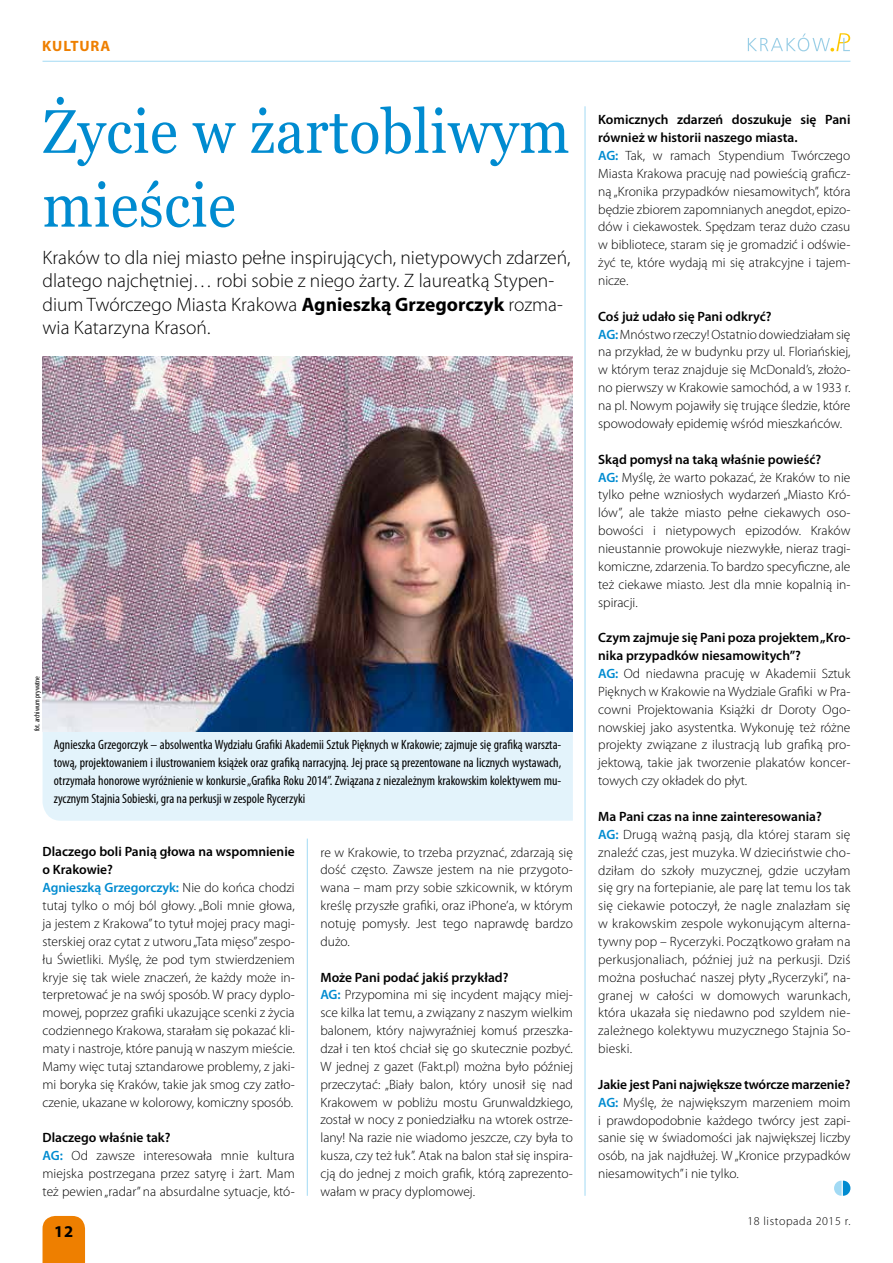
<style>
.page{position:relative;width:893px;height:1263px;background:#fff}
.page>*{position:absolute;margin:0;border:0;box-sizing:border-box;transform-origin:0 0}
.t1{font:61.5px/73.8px "Georgia";letter-spacing:.01em;color:#008bd0;scale:.93 1}
.t2{font:300 19.5px/23.4px "Myriad Pro";color:#000}
.t3{font:700 16.5px "Myriad Pro";color:#000}
.t4{font:700 15px "Myriad Pro";color:#ee7f00}
.t5{font:300 13.5px/17.9px "Myriad Pro";color:#000}
.t6{font:condensed 13.5px/17.9px "Myriad Pro";color:#000;text-align:justify}
.t7{font:300 12px "Myriad Pro";letter-spacing:.05em;color:#000}
.t8{font:condensed 7.5px "Myriad Pro";color:#000}
.s1{font-weight:700}
.s2{font-weight:600}
.s3{font-weight:600;color:#008bd0}
</style>
<div class="page">
<div style="left:43px;top:1216px;width:42px;height:47px;background:#ee7f00"></div>
<hr style="left:43px;top:61px;width:807px;height:1px;background:#a2daf4">
<svg style="left:748px;top:33px;width:102px;height:19px"></svg>
<div style="left:43px;top:731px;width:530px;height:90px;background:#e3f3fb"></div>
<hr style="left:585px;top:106px;width:1px;height:1090px;background:#a2daf4">
<hr style="left:307px;top:838px;width:1px;height:358px;background:#a2daf4">
<svg style="left:834px;top:1180px;width:16px;height:16px"></svg>
<img style="left:43px;top:356px;width:530px;height:375px">
<p class="t4" style="left:42px;top:36px;width:11px">kultura</p>
<h1 class="t1" style="left:43px;top:96px;width:568px">Życie w żartobliwym mieście</h1>
<h2 class="t2" style="left:43px;top:245px;width:529px">Kraków to dla niej miasto pełne inspirujących, nietypowych zdarzeń, dlatego najchętniej… robi sobie z niego żarty. Z laureatką Stypen&shy;dium Twórczego Miasta Krakowa <span class="s1">Agnieszką Grzegorczyk</span> rozma&shy;wia Katarzyna Krasoń.</h2>
<p class="t8" style="left:32px;top:731px;width:57px;rotate:-90deg">fot. archiwum prywatne</p>
<p class="t6" style="left:54px;top:736px;width:509px">Agnieszka Grzegorczyk – absolwentka Wydziału Grafiki Akademii Sztuk Pięknych w Krakowie; zajmuje się grafiką warszta&shy;tową, projektowaniem i ilustrowaniem książek oraz grafiką narracyjną. Jej prace są prezentowane na licznych wystawach, otrzymała honorowe wyróżnienie w konkursie „Grafika Roku 2014”. Związana z niezależnym krakowskim kolektywem mu&shy;zycznym Stajnia Sobieski, gra na perkusji w zespole Rycerzyki</p>
<p class="t5" style="left:43px;top:843px;width:254px"><span class="s2">Dlaczego boli Panią głowa na wspomnienie o Krakowie?<br></span><span class="s3">Agnieszką Grzegorczyk:</span> Nie do końca chodzi tutaj tylko o mój ból głowy. „Boli mnie głowa, ja jestem z Krakowa” to tytuł mojej pracy magi&shy;sterskiej oraz cytat z utworu „Tata mięso” zespo&shy;łu Świetliki. Myślę, że pod tym stwierdzeniem kryje się tak wiele znaczeń, że każdy może in&shy;terpretować je na swój sposób. W pracy dyplo&shy;mowej, poprzez grafiki ukazujące scenki z życia codziennego Krakowa, starałam się pokazać kli&shy;maty i nastroje, które panują w naszym mieście.<br>Mamy więc tutaj sztandarowe problemy, z jaki&shy;mi boryka się Kraków, takie jak smog czy zatło&shy;czenie, ukazane w kolorowy, komiczny sposób.</p>
<p class="t5" style="left:43px;top:1129px;width:254px"><span class="s2">Dlaczego właśnie tak?<br></span><span class="s3">AG:</span> Od zawsze interesowała mnie kultura miejska postrzegana przez satyrę i żart. Mam też pewien „radar” na absurdalne sytuacje, któ-</p>
<p class="t3" style="left:54px;top:1221px;width:21px">12</p>
<p class="t5" style="left:320px;top:843px;width:254px;text-align:justify">re w Krakowie, to trzeba przyznać, zdarzają się dość często. Zawsze jestem na nie przygoto&shy;wana – mam przy sobie szkicownik, w którym kreślę przyszłe grafiki, oraz iPhone’a, w którym notuję pomysły. Jest tego naprawdę bardzo dużo.</p>
<p class="t5" style="left:320px;top:968px;width:254px"><span class="s2">Może Pani podać jakiś przykład?<br></span><span class="s3">AG:</span> Przypomina mi się incydent mający miej&shy;sce kilka lat temu, a związany z naszym wielkim balonem, który najwyraźniej komuś przeszka&shy;dzał i ten ktoś chciał się go skutecznie pozbyć.<br>W jednej z gazet (Fakt.pl) można było później przeczytać: „Biały balon, który unosił się nad Krakowem w pobliżu mostu Grunwaldzkiego, został w nocy z poniedziałku na wtorek ostrze&shy;lany! Na razie nie wiadomo jeszcze, czy była to kusza, czy też łuk”. Atak na balon stał się inspira&shy;cją do jednej z moich grafik, którą zaprezento&shy;wałam w pracy dyplomowej.</p>
<p class="t5" style="left:598px;top:111px;width:254px"><span class="s2">Komicznych zdarzeń doszukuje się Pani również w historii naszego miasta.<br></span><span class="s3">AG:</span> Tak, w ramach Stypendium Twórczego Miasta Krakowa pracuję nad powieścią graficz&shy;ną „Kronika przypadków niesamowitych”, która będzie zbiorem zapomnianych anegdot, epizo&shy;dów i ciekawostek. Spędzam teraz dużo czasu w bibliotece, staram się je gromadzić i odświe&shy;żyć te, które wydają mi się atrakcyjne i tajem&shy;nicze.</p>
<p class="t5" style="left:598px;top:307px;width:254px"><span class="s2">Coś już udało się Pani odkryć?<br></span><span class="s3">AG:</span> Mnóstwo rzeczy! Ostatnio dowiedziałam się na przykład, że w budynku przy ul. Floriańskiej, w którym teraz znajduje się McDonald’s, złożo&shy;no pierwszy w Krakowie samochód, a w 1933 r. na pl. Nowym pojawiły się trujące śledzie, które spowodowały epidemię wśród mieszkańców.</p>
<p class="t5" style="left:598px;top:450px;width:254px"><span class="s2">Skąd pomysł na taką właśnie powieść?<br></span><span class="s3">AG:</span> Myślę, że warto pokazać, że Kraków to nie tylko pełne wzniosłych wydarzeń „Miasto Kró&shy;lów”, ale także miasto pełne ciekawych oso&shy;bowości i nietypowych epizodów. Kraków nieustannie prowokuje niezwykłe, nieraz tragi&shy;komiczne, zdarzenia. To bardzo specyficzne, ale też ciekawe miasto. Jest dla mnie kopalnią in&shy;spiracji.</p>
<p class="t5" style="left:598px;top:629px;width:254px"><span class="s2">Czym zajmuje się Pani poza projektem „Kro&shy;nika przypadków niesamowitych”?<br></span><span class="s3">AG:</span> Od niedawna pracuję w Akademii Sztuk Pięknych w Krakowie na Wydziale Grafiki w Pra&shy;cowni Projektowania Książki dr Doroty Ogo&shy;nowskiej jako asystentka. Wykonuję też różne projekty związane z ilustracją lub grafiką pro&shy;jektową, takie jak tworzenie plakatów koncer&shy;towych czy okładek do płyt.</p>
<p class="t5" style="left:598px;top:807px;width:254px"><span class="s2">Ma Pani czas na inne zainteresowania?<br></span><span class="s3">AG:</span> Drugą ważną pasją, dla której staram się znaleźć czas, jest muzyka. W dzieciństwie cho&shy;dziłam do szkoły muzycznej, gdzie uczyłam się gry na fortepianie, ale parę lat temu los tak się ciekawie potoczył, że nagle znalazłam się w krakowskim zespole wykonującym alterna&shy;tywny pop – Rycerzyki. Początkowo grałam na perkusjonaliach, później już na perkusji. Dziś można posłuchać naszej płyty „Rycerzyki”, na&shy;granej w całości w domowych warunkach, która ukazała się niedawno pod szyldem nie&shy;zależnego kolektywu muzycznego Stajnia So&shy;bieski.</p>
<p class="t5" style="left:598px;top:1075px;width:254px;text-align:justify"><span class="s2">Jakie jest Pani największe twórcze marzenie?<br></span><span class="s3">AG:</span> Myślę, że największym marzeniem moim i prawdopodobnie każdego twórcy jest zapi&shy;sanie się w świadomości jak największej liczby osób, na jak najdłużej. W „Kronice przypadków niesamowitych” i nie tylko.</p>
<p class="t7" style="left:747px;top:1213px;width:105px">18 listopada 2015 r.</p>
</div>
